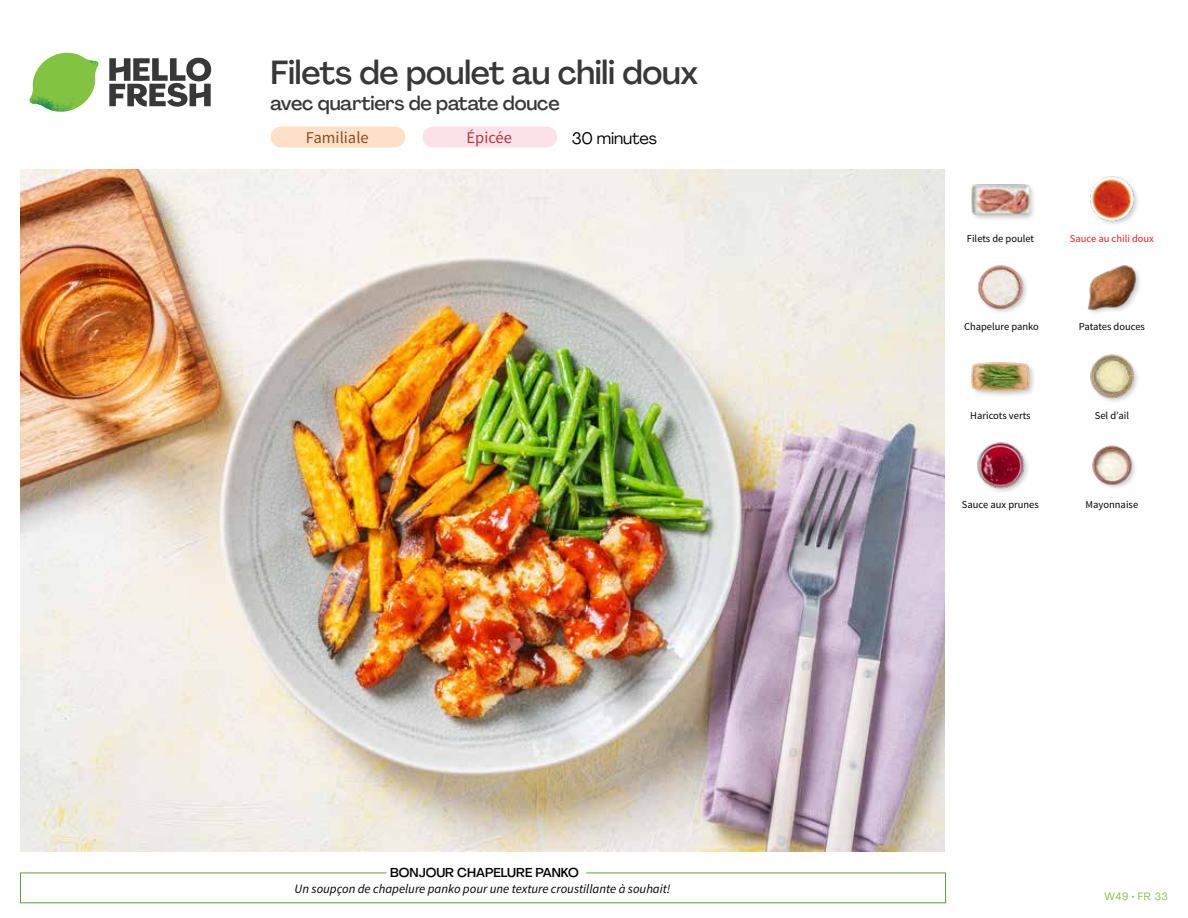
<style>
.page{position:relative;width:1188px;height:918px;background:#fff}
.page>*{position:absolute;margin:0;border:0;box-sizing:border-box;transform-origin:0 0}
.t1{font:500 33px "Agrandir";letter-spacing:-.01em;color:#383839}
.t2{font:500 19.5px "Agrandir";letter-spacing:-.01em;color:#383839}
.t3{font:16.5px "Source Sans Pro";color:#8e4b25}
.t4{font:16.5px "Agrandir";letter-spacing:-.01em;color:#000}
.t5{font:16.5px "Source Sans Pro";color:#b33841}
.t6{font:italic 12.75px "Source Sans Pro";color:#000}
.t7{font:500 12.75px "Agrandir";color:#000}
.t8{font:10.5px "Source Sans Pro";color:#000}
.t9{font:10.5px "Source Sans Pro";color:#ed1d24}
.t10{font:10.5px "Agrandir";letter-spacing:.05em;color:#82c341}
</style>
<div class="page">
<div style="left:271px;top:127px;width:134px;height:20px;background:#fee0c6;border-radius:10px"></div>
<div style="left:423px;top:127px;width:134px;height:20px;background:#fce1e9;border-radius:10px"></div>
<svg style="left:109px;top:57px;width:102px;height:50px"></svg>
<svg style="left:34px;top:53px;width:62px;height:40px"></svg>
<img style="left:67px;top:53px;width:32px;height:26px">
<img style="left:33px;top:75px;width:59px;height:11px">
<img style="left:29px;top:79px;width:61px;height:33px">
<img style="left:65px;top:86px;width:27px;height:25px">
<div style="left:20px;top:873px;width:926px;height:30px;border:1px solid #609f43"></div>
<div style="left:386px;top:865px;width:200px;height:15px;background:#fff"></div>
<img style="left:21px;top:170px;width:924px;height:681px">
<img style="left:1092px;top:445px;width:43px;height:43px">
<img style="left:977px;top:442px;width:51px;height:50px">
<img style="left:1090px;top:354px;width:48px;height:48px">
<div style="left:970px;top:360px;width:66px;height:39px;background:#000;opacity:.2"></div>
<img style="left:972px;top:360px;width:57px;height:39px">
<img style="left:1087px;top:265px;width:53px;height:48px">
<img style="left:977px;top:265px;width:50px;height:47px">
<img style="left:1090px;top:176px;width:48px;height:48px">
<div style="left:970px;top:183px;width:66px;height:38px;background:#000;opacity:.2"></div>
<img style="left:972px;top:183px;width:57px;height:38px">
<h1 class="t1" style="left:271px;top:52px;width:429px">Filets de poulet au chili doux</h1>
<h2 class="t2" style="left:271px;top:91px;width:291px">avec quartiers de patate douce</h2>
<h3 class="t3" style="left:306px;top:128px;width:64px">Familiale</h3>
<h3 class="t5" style="left:467px;top:128px;width:47px">Épicée</h3>
<h3 class="t4" style="left:572px;top:128px;width:87px">30 minutes</h3>
<p class="t7" style="left:390px;top:864px;width:190px">BONJOUR CHAPELURE PANKO</p>
<p class="t6" style="left:295px;top:881px;width:377px">Un soupçon de chapelure panko pour une texture croustillante à souhait!</p>
<p class="t8" style="left:967px;top:232px;width:69px">Filets de poulet</p>
<p class="t9" style="left:1070px;top:232px;width:86px">Sauce au chili doux</p>
<p class="t8" style="left:964px;top:320px;width:76px">Chapelure panko</p>
<p class="t8" style="left:1079px;top:320px;width:68px">Patates douces</p>
<p class="t8" style="left:970px;top:409px;width:62px">Haricots verts</p>
<p class="t8" style="left:1095px;top:409px;width:36px">Sel d’ail</p>
<p class="t8" style="left:962px;top:498px;width:78px">Sauce aux prunes</p>
<p class="t8" style="left:1086px;top:498px;width:54px">Mayonnaise</p>
<p class="t10" style="left:1104px;top:890px;width:65px">W49 • FR 33</p>
</div>
